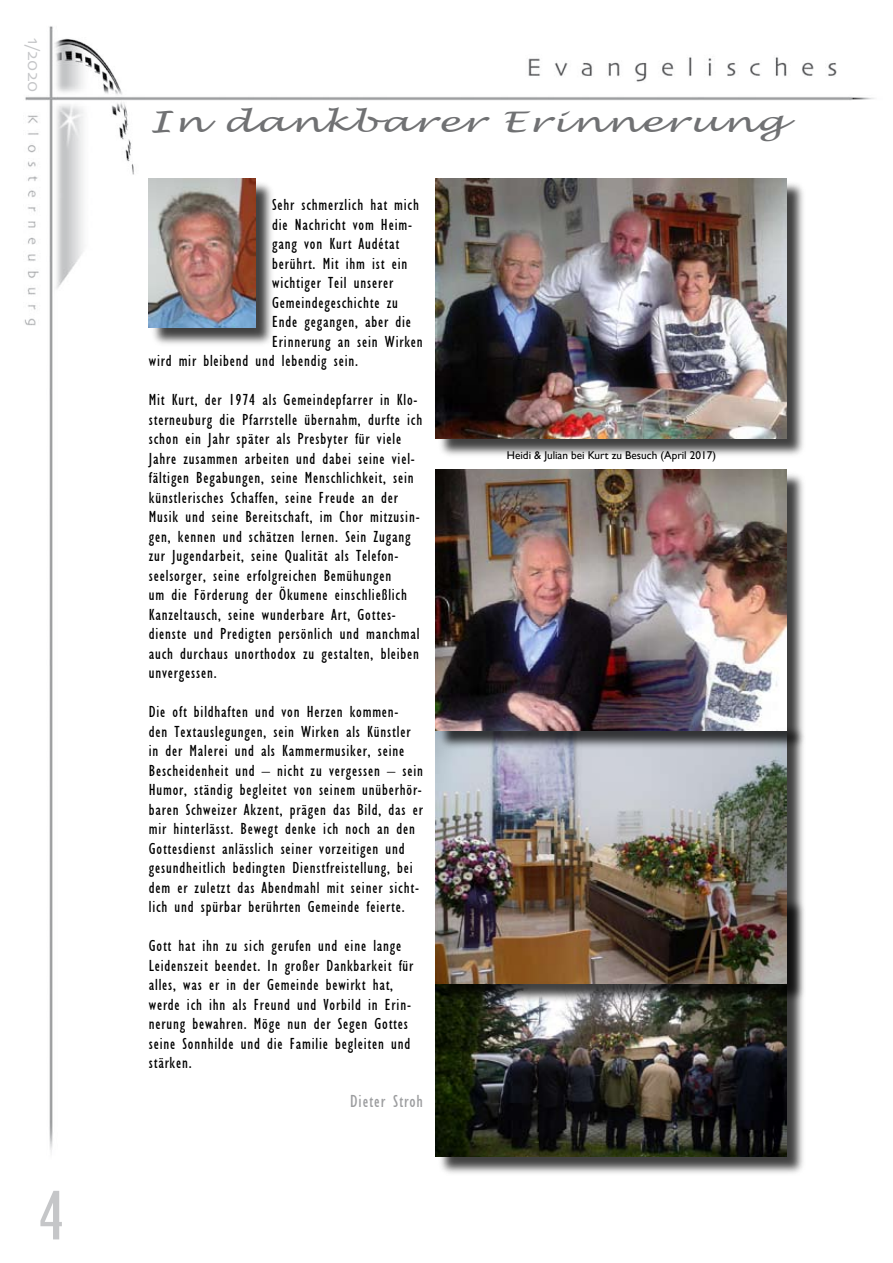
<style>
.page{position:relative;width:893px;height:1263px;background:#fff}
.page>*{position:absolute;margin:0;border:0;box-sizing:border-box;transform-origin:0 0}
.t1{font:italic 28.35px "Lucida Handwriting";letter-spacing:.04em;color:#707173;scale:1.43 1}
.t2{font:condensed 18px "Gill Sans";letter-spacing:.05em;color:#9c9d9f}
.t3{font:18px "Skia";color:#c5c6c8}
.t4{font:condensed 16.5px/19.5px "Gill Sans";letter-spacing:.05em;color:#000}
.t5{font:11.25px "Gill Sans";color:#000}
</style>
<div class="page">
<img style="left:24px;top:26px;width:851px;height:1131px">
<div style="left:150px;top:180px;width:126px;height:166px;background:#000;opacity:.75"></div>
<img style="left:149px;top:179px;width:106px;height:148px">
<div style="left:437px;top:180px;width:369px;height:279px;background:#000;opacity:.75"></div>
<img style="left:436px;top:179px;width:351px;height:259px">
<div style="left:437px;top:898px;width:369px;height:278px;background:#000;opacity:.75"></div>
<img style="left:436px;top:983px;width:351px;height:174px">
<div style="left:437px;top:724px;width:369px;height:279px;background:#000;opacity:.75"></div>
<img style="left:436px;top:730px;width:351px;height:253px">
<div style="left:437px;top:471px;width:369px;height:279px;background:#000;opacity:.75"></div>
<img style="left:436px;top:470px;width:351px;height:260px">
<p class="t3" style="left:45px;top:38px;width:55px;rotate:90deg">1/2020</p>
<h1 class="t1" style="left:149px;top:105px;width:446px">In dankbarer Erinnerung</h1>
<p class="t4" style="left:272px;top:195px;width:148px">Sehr schmerzlich hat mich</p>
<p class="t4" style="left:272px;top:215px;width:141px">die Nachricht vom Heim-</p>
<p class="t4" style="left:272px;top:234px;width:129px">gang von Kurt Audétat</p>
<p class="t4" style="left:272px;top:254px;width:137px">berührt. Mit ihm ist ein</p>
<p class="t4" style="left:272px;top:273px;width:122px">wichtiger Teil unserer</p>
<p class="t4" style="left:272px;top:293px;width:127px">Gemeindegeschichte zu</p>
<p class="t4" style="left:272px;top:312px;width:140px">Ende gegangen, aber die</p>
<p class="t4" style="left:272px;top:332px;width:152px">Erinnerung an sein Wirken</p>
<p class="t4" style="left:149px;top:351px;width:211px">wird mir bleibend und lebendig sein.</p>
<p class="t4" style="left:149px;top:390px;width:275px">Mit Kurt, der 1974 als Gemeindepfarrer in Klo&shy;sterneuburg die Pfarrstelle übernahm, durfte ich schon ein Jahr später als Presbyter für viele Jahre zusammen arbeiten und dabei seine viel&shy;fältigen Begabungen, seine Menschlichkeit, sein künstlerisches Schaffen, seine Freude an der Musik und seine Bereitschaft, im Chor mitzusin&shy;gen, kennen und schätzen lernen. Sein Zugang zur Jugendarbeit, seine Qualität als Telefon&shy;seelsorger, seine erfolgreichen Bemühungen<br>um die Förderung der Ökumene einschließlich Kanzeltausch, seine wunderbare Art, Gottes&shy;dienste und Predigten persönlich und manchmal auch durchaus unorthodox zu gestalten, bleiben unvergessen.</p>
<p class="t4" style="left:149px;top:702px;width:276px">Die oft bildhaften und von Herzen kommen-<br>den Textauslegungen, sein Wirken als Künstler in der Malerei und als Kammermusiker, seine Bescheidenheit und – nicht zu vergessen – sein Humor, ständig begleitet von seinem unüberhör&shy;baren Schweizer Akzent, prägen das Bild, das er mir hinterlässt. Bewegt denke ich noch an den Gottesdienst anlässlich seiner vorzeitigen und gesundheitlich bedingten Dienstfreistellung, bei dem er zuletzt das Abendmahl mit seiner sicht&shy;lich und spürbar berührten Gemeinde feierte.</p>
<p class="t4" style="left:149px;top:936px;width:266px">Gott hat ihn zu sich gerufen und eine lange Leidenszeit beendet. In großer Dankbarkeit für alles, was er in der Gemeinde bewirkt hat, werde ich ihn als Freund und Vorbild in Erin&shy;nerung bewahren. Möge nun der Segen Gottes seine Sonnhilde und die Familie begleiten und stärken.</p>
<p class="t2" style="left:350px;top:1091px;width:74px">Dieter Stroh</p>
<p class="t5" style="left:507px;top:449px;width:211px">Heidi &amp; Julian bei Kurt zu Besuch (April 2017)</p>
</div>
